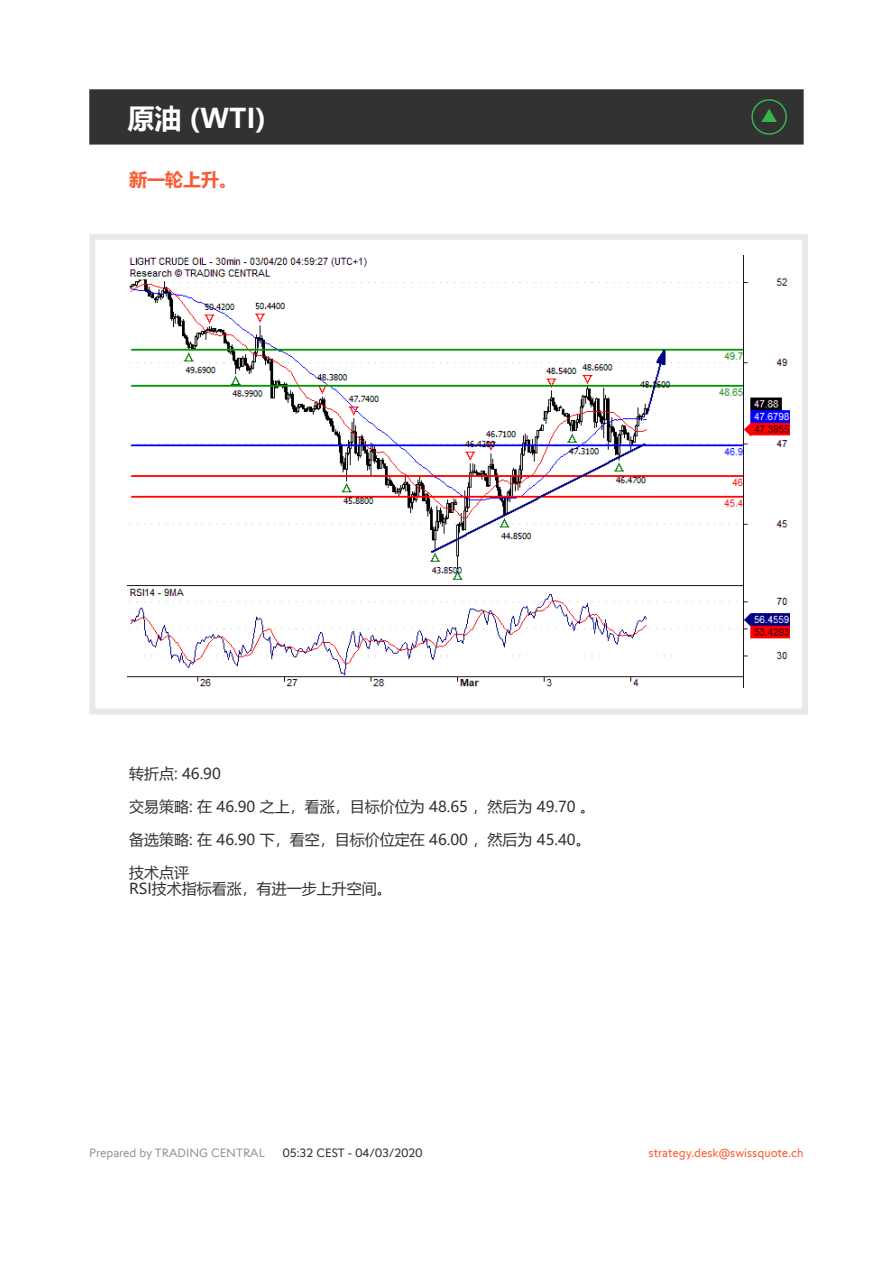
<style>
.page{position:relative;width:893px;height:1263px;background:#fff}
.page>*{position:absolute;margin:0;border:0;box-sizing:border-box;transform-origin:0 0}
.t1{font:700 27px "Microsoft Ya Hei UI";color:#fff}
.t2{font:700 18px "Microsoft Ya Hei UI";color:#fa5b35}
.t3{font:15px/16.5px "Microsoft Ya Hei UI";color:#323232}
.t4{font:12px "Swissquote CT";color:#fa5b35}
.t5{font:12px "Swissquote CT";color:#939598}
.t6{font:12px "Swissquote CT";color:#323232}
</style>
<div class="page">
<div style="left:89px;top:234px;width:719px;height:480px;border:6px solid #e9e8e7"></div>
<div style="left:89px;top:89px;width:715px;height:56px;background:#323232;border:2px solid #323232"></div>
<img style="left:128px;top:255px;width:661px;height:432px">
<svg style="left:751px;top:99px;width:36px;height:36px"></svg>
<h1 class="t1" style="left:128px;top:99px;width:140px">原油 (WTI)</h1>
<p class="t2" style="left:129px;top:167px;width:109px">新一轮上升。</p>
<p class="t3" style="left:129px;top:765px;width:93px">转折点: 46.90</p>
<p class="t3" style="left:129px;top:798px;width:468px">交易策略: 在 46.90 之上，看涨，目标价位为 48.65 ，然后为 49.70 。</p>
<p class="t3" style="left:129px;top:831px;width:463px">备选策略: 在 46.90 下，看空，目标价位定在 46.00 ，然后为 45.40。</p>
<p class="t3" style="left:129px;top:864px;width:264px">技术点评<br>RSI技术指标看涨，有进一步上升空间。</p>
<p class="t5" style="left:89px;top:1145px;width:177px">Prepared by TRADING CENTRAL</p>
<p class="t6" style="left:283px;top:1145px;width:141px">05:32 CEST - 04/03/2020</p>
<p class="t4" style="left:649px;top:1145px;width:157px">strategy.desk@swissquote.ch</p>
</div>
